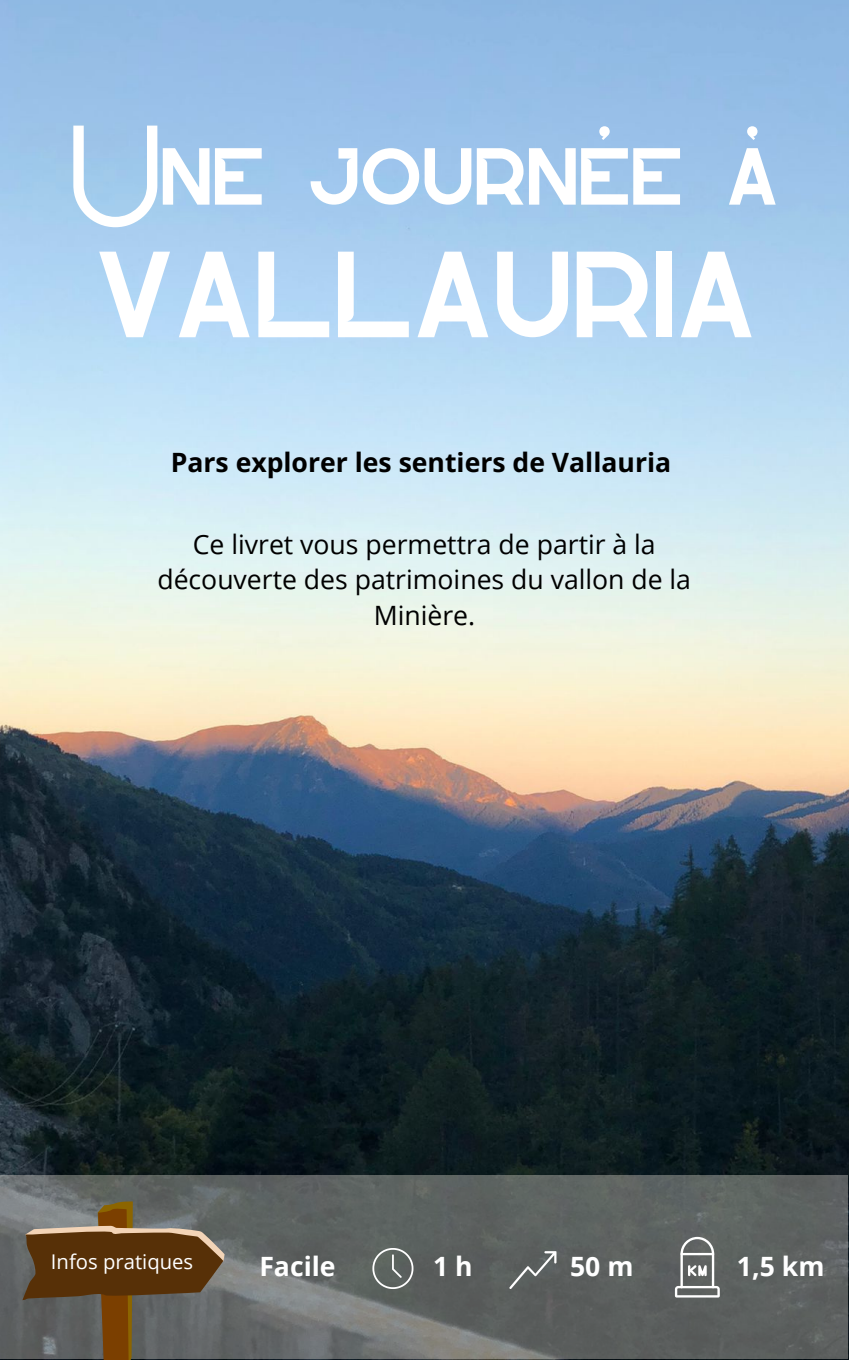
<style>
.page{position:relative;width:849px;height:1362px;background:#fff}
.page>*{position:absolute;margin:0;border:0;box-sizing:border-box;transform-origin:0 0}
.t1{font:171px "Lotus Eater Sans Serif";letter-spacing:-.035em;color:#fff}
.t2{font:112.8px "Lotus Eater Sans Serif";letter-spacing:-.04em;color:#fff}
.t3{font:26.7px/35.4px "Open Sans";color:#000;text-align:center}
.t4{font:700 26.7px "Open Sans";color:#000}
.t5{font:700 26.7px "Open Sans";color:#fff}
.t6{font:20.4px "Open Sans";color:#fff}
</style>
<div class="page">
<img style="left:0;top:0;width:849px;height:1359px">
<svg style="left:0;top:1175px;width:848px;height:183px;background:#606564"></svg>
<svg style="left:372px;top:1247px;width:41px;height:41px;background:#757b77"></svg>
<svg style="left:675px;top:1236px;width:45px;height:61px"></svg>
<svg style="left:509px;top:1250px;width:47px;height:38px;background:#6b6f6e"></svg>
<svg style="left:22px;top:1200px;width:203px;height:159px;background:#675641"></svg>
<h2 class="t2" style="left:68px;top:119px;width:714px">Une journée à</h2>
<h1 class="t1" style="left:92px;top:208px;width:669px">vallauria</h1>
<p class="t4" style="left:171px;top:443px;width:502px">Pars explorer les sentiers de Vallauria</p>
<p class="t3" style="left:157px;top:525px;width:535px">Ce livret vous permettra de partir à la découverte des patrimoines du vallon de la<br>Minière.</p>
<p class="t6" style="left:51px;top:1247px;width:144px">Infos pratiques</p>
<p class="t5" style="left:259px;top:1247px;width:78px">Facile</p>
<p class="t5" style="left:433px;top:1247px;width:41px">1 h</p>
<p class="t5" style="left:570px;top:1247px;width:65px">50 m</p>
<p class="t5" style="left:737px;top:1247px;width:89px">1,5 km</p>
</div>
